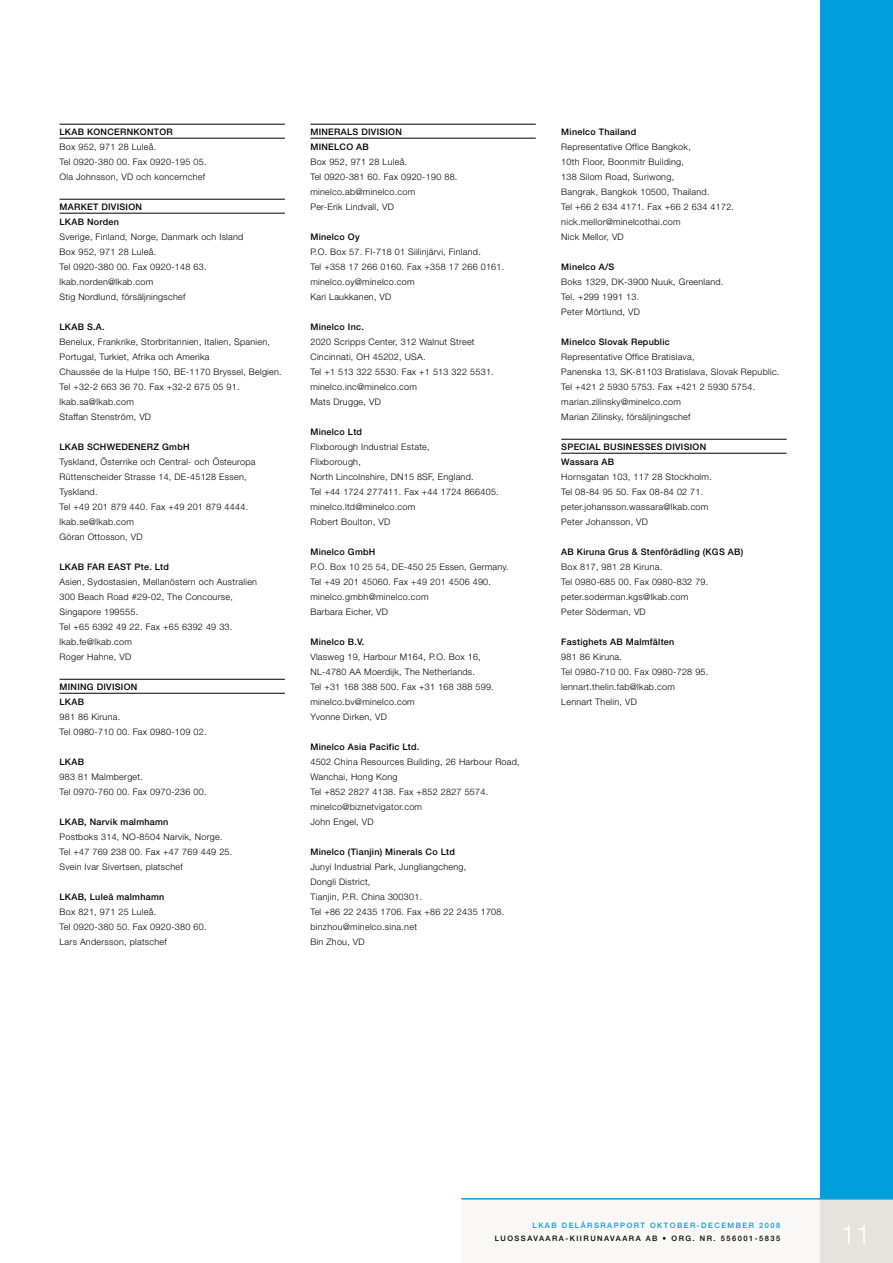
<style>
.page{position:relative;width:893px;height:1263px;background:#fff}
.page>*{position:absolute;margin:0;border:0;box-sizing:border-box;transform-origin:0 0}
.t1{font:300 27px "Helvetica Neue";color:#fff}
.t2{font:300 9px/15px "Helvetica Neue";letter-spacing:.03em;color:#000}
.t3{font:500 9px "Helvetica Neue";letter-spacing:.03em;color:#000}
.t4{font:500 7.5px "Helvetica Neue";letter-spacing:.2em;color:#000}
.t5{font:500 7.5px "Helvetica Neue";letter-spacing:.2em;color:#009eda}
</style>
<div class="page">
<div style="left:461px;top:1199px;width:360px;height:64px;background:#f9f8f6"></div>
<div style="left:821px;top:0;width:72px;height:1220px;background:#009eda"></div>
<div style="left:821px;top:1199px;width:72px;height:64px;background:#e6e2dc"></div>
<hr style="left:461px;top:1198px;width:432px;height:1px;background:#009eda">
<hr style="left:60px;top:124px;width:225px;height:1px;background:#000">
<hr style="left:60px;top:138px;width:225px;height:1px;background:#000">
<hr style="left:60px;top:199px;width:225px;height:1px;background:#000">
<hr style="left:60px;top:213px;width:225px;height:1px;background:#000">
<hr style="left:60px;top:679px;width:225px;height:1px;background:#000">
<hr style="left:60px;top:693px;width:225px;height:1px;background:#000">
<hr style="left:310px;top:124px;width:226px;height:1px;background:#000">
<hr style="left:310px;top:138px;width:226px;height:1px;background:#000">
<hr style="left:561px;top:439px;width:226px;height:1px;background:#000">
<hr style="left:561px;top:453px;width:226px;height:1px;background:#000">
<p class="t3" style="left:60px;top:126px;width:7px">LKAB</p>
<p class="t3" style="left:87px;top:126px;width:28px">KONCER</p>
<p class="t3" style="left:127px;top:126px;width:35px">NKONTOR</p>
<p class="t2" style="left:60px;top:139px;width:149px">Box 952, 971 28 Luleå.<br>Tel 0920-380 00. Fax 0920-195 05.<br>Ola Johnsson, VD och koncernchef</p>
<p class="t3" style="left:60px;top:201px;width:8px">MARKET</p>
<p class="t3" style="left:101px;top:201px;width:42px">DIVISION</p>
<p class="t3" style="left:60px;top:216px;width:7px">LKAB</p>
<p class="t3" style="left:87px;top:216px;width:33px">Norden</p>
<p class="t2" style="left:60px;top:229px;width:185px">Sverige, Finland, Norge, Danmark och Island<br>Box 952, 971 28 Luleå.<br>Tel 0920-380 00. Fax 0920-148 63. lkab.norden@lkab.com<br>Stig Nordlund, försäljningschef</p>
<p class="t3" style="left:60px;top:321px;width:7px">LKAB</p>
<p class="t3" style="left:87px;top:321px;width:19px">S.A.</p>
<p class="t2" style="left:60px;top:334px;width:224px">Benelux, Frankrike, Storbritannien, Italien, Spanien, Portugal, Turkiet, Afrika och Amerika<br>Chaussée de la Hulpe 150, BE-1170 Bryssel, Belgien.<br>Tel +32-2 663 36 70. Fax +32-2 675 05 91. lkab.sa@lkab.com<br>Staffan Stenström, VD</p>
<p class="t3" style="left:60px;top:441px;width:7px">LKAB</p>
<p class="t3" style="left:87px;top:441px;width:104px">SCHWEDEN ERZ GmbH</p>
<p class="t2" style="left:60px;top:454px;width:198px">Tyskland, Österrike och Central- och Östeuropa<br>Rüttenscheider Strasse 14, DE-45128 Essen,<br>Tyskland.<br>Tel +49 201 879 440. Fax +49 201 879 4444. lkab.se@lkab.com<br>Göran Ottosson, VD</p>
<p class="t3" style="left:60px;top:561px;width:7px">LKAB</p>
<p class="t3" style="left:87px;top:561px;width:84px">FAR EAST Pte. Ltd</p>
<p class="t2" style="left:60px;top:574px;width:199px">Asien, Sydostasien, Mellanöstern och Australien<br>300 Beach Road #29-02, The Concourse,<br>Singapore 199555.<br>Tel +65 6392 49 22. Fax +65 6392 49 33. lkab.fe@lkab.com<br>Roger Hahne, VD</p>
<p class="t3" style="left:60px;top:681px;width:15px">MINING</p>
<p class="t3" style="left:97px;top:681px;width:13px">DIVISION</p>
<p class="t3" style="left:60px;top:696px;width:7px">LKAB</p>
<p class="t2" style="left:60px;top:709px;width:149px">981 86 Kiruna.<br>Tel 0980-710 00. Fax 0980-109 02.</p>
<p class="t3" style="left:60px;top:756px;width:7px">LKAB</p>
<p class="t2" style="left:60px;top:769px;width:149px">983 81 Malmberget.<br>Tel 0970-760 00. Fax 0970-236 00.</p>
<p class="t3" style="left:60px;top:816px;width:7px">LKAB</p>
<p class="t3" style="left:84px;top:816px;width:86px">, Narvik malmhamn</p>
<p class="t2" style="left:60px;top:829px;width:174px">Postboks 314, NO-8504 Narvik, Norge.<br>Tel +47 769 238 00. Fax +47 769 449 25.<br>Svein Ivar Sivertsen, platschef</p>
<p class="t3" style="left:60px;top:891px;width:7px">LKAB</p>
<p class="t3" style="left:84px;top:891px;width:82px">, Luleå malmhamn</p>
<p class="t2" style="left:60px;top:904px;width:149px">Box 821, 971 25 Luleå.<br>Tel 0920-380 50. Fax 0920-380 60.<br>Lars Andersson, platschef</p>
<p class="t3" style="left:310px;top:126px;width:25px">MINERALS</p>
<p class="t3" style="left:361px;top:126px;width:42px">DIVISION</p>
<p class="t3" style="left:310px;top:141px;width:25px">MINELCO</p>
<p class="t3" style="left:356px;top:141px;width:8px">AB</p>
<p class="t2" style="left:310px;top:154px;width:149px">Box 952, 971 28 Luleå.<br>Tel 0920-381 60. Fax 0920-190 88. minelco.ab@minelco.com<br>Per-Erik Lindvall, VD</p>
<p class="t3" style="left:310px;top:231px;width:51px">Minelco Oy</p>
<p class="t2" style="left:310px;top:244px;width:195px">P.O. Box 57. FI-718 01 Siilinjärvi, Finland.<br>Tel +358 17 266 0160. Fax +358 17 266 0161. minelco.oy@minelco.com<br>Kari Laukkanen, VD</p>
<p class="t3" style="left:310px;top:321px;width:55px">Minelco Inc.</p>
<p class="t2" style="left:310px;top:334px;width:185px">2020 Scripps Center, 312 Walnut Street<br>Cincinnati, OH 45202, USA.<br>Tel +1 513 322 5530. Fax +1 513 322 5531. minelco.inc@minelco.com<br>Mats Drugge, VD</p>
<p class="t3" style="left:310px;top:426px;width:53px">Minelco Ltd</p>
<p class="t2" style="left:310px;top:439px;width:190px">Flixborough Industrial Estate,<br>Flixborough,<br>North Lincolnshire, DN15 8SF, England.<br>Tel +44 1724 277411. Fax +44 1724 866405. minelco.ltd@minelco.com<br>Robert Boulton, VD</p>
<p class="t3" style="left:310px;top:546px;width:66px">Minelco GmbH</p>
<p class="t2" style="left:310px;top:559px;width:200px">P.O. Box 10 25 54, DE-450 25 Essen, Germany.<br>Tel +49 201 45060. Fax +49 201 4506 490. minelco.gmbh@minelco.com<br>Barbara Eicher, VD</p>
<p class="t3" style="left:310px;top:636px;width:55px">Minelco B.V.</p>
<p class="t2" style="left:310px;top:649px;width:185px">Vlasweg 19, Harbour M164, P.O. Box 16,<br>NL-4780 AA Moerdijk, The Netherlands.<br>Tel +31 168 388 500. Fax +31 168 388 599. minelco.bv@minelco.com<br>Yvonne Dirken, VD</p>
<p class="t3" style="left:310px;top:741px;width:111px">Minelco Asia Pacific Ltd.</p>
<p class="t2" style="left:310px;top:754px;width:211px">4502 China Resources Building, 26 Harbour Road,<br>Wanchai, Hong Kong<br>Tel +852 2827 4138. Fax +852 2827 5574. minelco@biznetvigator.com<br>John Engel, VD</p>
<p class="t3" style="left:310px;top:846px;width:146px">Minelco (Tianjin) Minerals Co Ltd</p>
<p class="t2" style="left:310px;top:859px;width:195px">Junyi Industrial Park, Jungliangcheng,<br>Dongli District,<br>Tianjin, P.R. China 300301.<br>Tel +86 22 2435 1706. Fax +86 22 2435 1708. binzhou@minelco.sina.net<br>Bin Zhou, VD</p>
<p class="t3" style="left:561px;top:126px;width:76px">Minelco Thailand</p>
<p class="t2" style="left:561px;top:139px;width:174px">Representative Office Bangkok,<br>10th Floor, Boonmitr Building,<br>138 Silom Road, Suriwong,<br>Bangrak, Bangkok 10500, Thailand.<br>Tel +66 2 634 4171. Fax +66 2 634 4172. nick.mellor@minelcothai.com<br>Nick Mellor, VD</p>
<p class="t3" style="left:561px;top:261px;width:54px">Minelco A/S</p>
<p class="t2" style="left:561px;top:274px;width:164px">Boks 1329, DK-3900 Nuuk, Greenland.<br>Tel. +299 1991 13.<br>Peter Mörtlund, VD</p>
<p class="t3" style="left:561px;top:336px;width:110px">Minelco Slovak Republic</p>
<p class="t2" style="left:561px;top:349px;width:220px">Representative Office Bratislava,<br>Panenska 13, SK-81103 Bratislava, Slovak Republic.<br>Tel +421 2 5930 5753. Fax +421 2 5930 5754. marian.zilinsky@minelco.com<br>Marian Zilinsky, försäljningschef</p>
<p class="t3" style="left:561px;top:441px;width:8px">SPEC</p>
<p class="t3" style="left:586px;top:441px;width:54px">IAL BUSINESSES</p>
<p class="t3" style="left:666px;top:441px;width:42px">DIVISION</p>
<p class="t3" style="left:561px;top:456px;width:48px">Wassara AB</p>
<p class="t2" style="left:561px;top:469px;width:152px">Hornsgatan 103, 117 28 Stockholm.<br>Tel 08-84 95 50. Fax 08-84 02 71. peter.johansson.wassara@lkab.com<br>Peter Johansson, VD</p>
<p class="t3" style="left:561px;top:546px;width:152px">AB Kiruna G rus &amp; Stenförädling (KGS</p>
<p class="t3" style="left:728px;top:546px;width:17px">AB )</p>
<p class="t2" style="left:561px;top:559px;width:149px">Box 817, 981 28 Kiruna.<br>Tel 0980-685 00. Fax 0980-832 79. peter.soderman.kgs@lkab.com<br>Peter Söderman, VD</p>
<p class="t3" style="left:561px;top:636px;width:115px">Fastighets AB Malmfälten</p>
<p class="t2" style="left:561px;top:649px;width:149px">981 86 Kiruna.<br>Tel 0980-710 00. Fax 0980-728 95. lennart.thelin.fab@lkab.com<br>Lennart Thelin, VD</p>
<p class="t5" style="left:532px;top:1220px;width:249px">lkab delårsrapport oktober-december 2008</p>
<p class="t4" style="left:495px;top:1234px;width:287px">luossavaara-kiirunavaara ab • org. nr. 556001-5835</p>
<h1 class="t1" style="left:841px;top:1218px;width:32px">11</h1>
</div>
